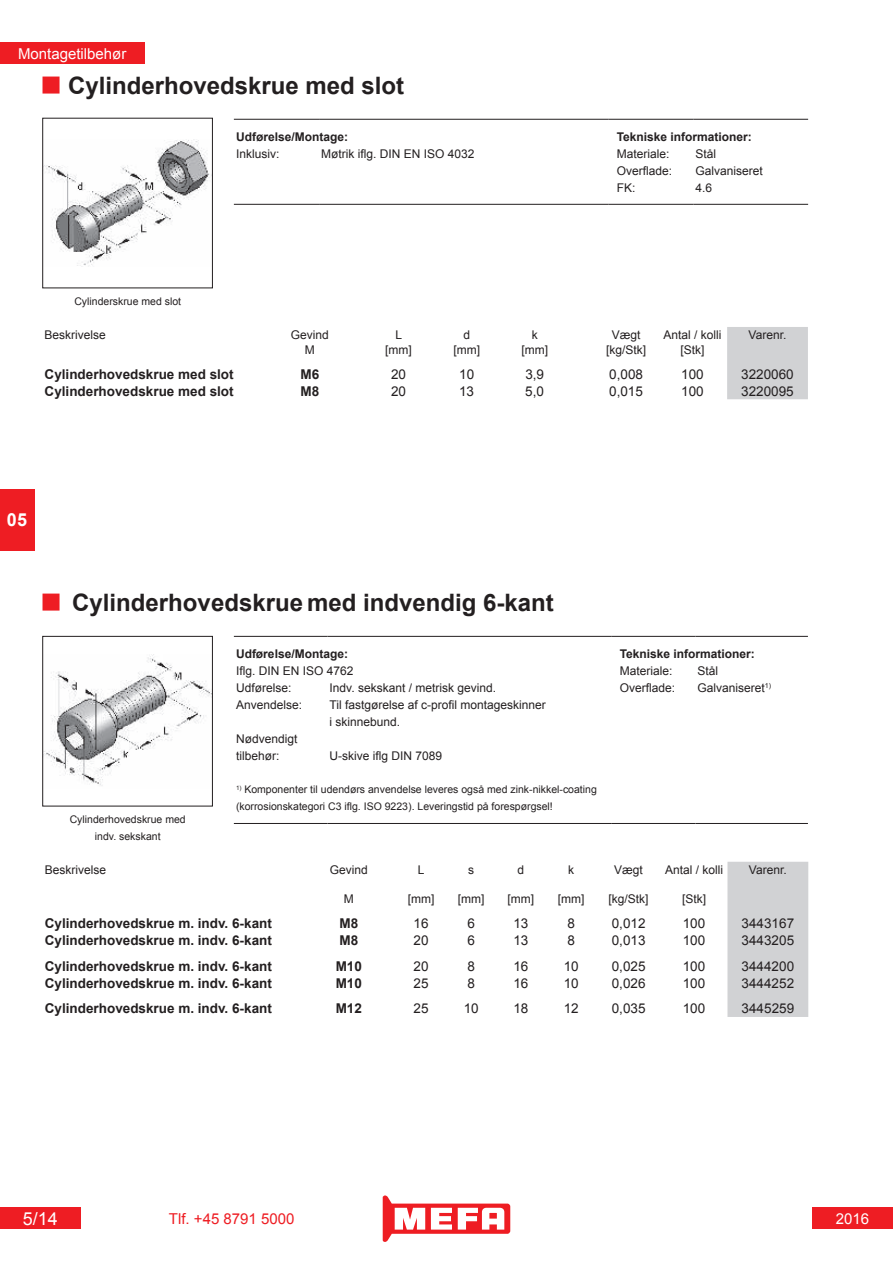
<style>
.page{position:relative;width:893px;height:1263px;background:#fff}
.page>*{position:absolute;margin:0;border:0;box-sizing:border-box;transform-origin:0 0}
.t1{font:700 24px "Arial";color:#231f20}
.t2{font:18px "Arial";color:#fff}
.t3{font:700 18px "Arial";color:#fff}
.t4{font:15px "Arial";color:#fff}
.t5{font:15px "Arial";color:#ee1d23}
.t6{font:700 13.5px "Arial";color:#231f20}
.t7{font:13.5px "Arial";color:#231f20}
.t8{font:12px/17px "Arial";color:#231f20}
.t9{font:700 12px "Arial";color:#231f20}
.t10{font:10.5px/17px "Arial";color:#231f20;text-align:center}
</style>
<div class="page">
<div style="left:43px;top:77px;width:16px;height:16px;background:#ee1d23"></div>
<div style="left:43px;top:77px;width:17px;height:17px;border:2px solid #ee1d23"></div>
<div style="left:0;top:489px;width:34px;height:62px;background:#ee1d23"></div>
<div style="left:0;top:43px;width:145px;height:21px;background:#ee1d23"></div>
<div style="left:0;top:1208px;width:81px;height:21px;background:#ee1d23"></div>
<svg style="left:383px;top:1195px;width:127px;height:47px"></svg>
<div style="left:812px;top:1208px;width:81px;height:21px;background:#ee1d23"></div>
<img style="left:45px;top:139px;width:165px;height:128px">
<hr style="left:234px;top:119px;width:85px;height:1px;background:#231f20">
<hr style="left:319px;top:119px;width:289px;height:1px;background:#231f20">
<hr style="left:608px;top:119px;width:85px;height:1px;background:#231f20">
<hr style="left:693px;top:119px;width:115px;height:1px;background:#231f20">
<hr style="left:234px;top:204px;width:85px;height:1px;background:#231f20">
<hr style="left:319px;top:204px;width:289px;height:1px;background:#231f20">
<hr style="left:608px;top:204px;width:85px;height:1px;background:#231f20">
<hr style="left:693px;top:204px;width:115px;height:1px;background:#231f20">
<div style="left:727px;top:327px;width:81px;height:72px;background:#d1d2d4"></div>
<hr style="left:234px;top:636px;width:93px;height:1px;background:#231f20">
<hr style="left:327px;top:636px;width:284px;height:1px;background:#231f20">
<hr style="left:611px;top:636px;width:84px;height:1px;background:#231f20">
<hr style="left:695px;top:636px;width:113px;height:1px;background:#231f20">
<hr style="left:234px;top:823px;width:93px;height:1px;background:#231f20">
<hr style="left:327px;top:823px;width:284px;height:1px;background:#231f20">
<hr style="left:611px;top:823px;width:84px;height:1px;background:#231f20">
<hr style="left:695px;top:823px;width:113px;height:1px;background:#231f20">
<img style="left:45px;top:654px;width:166px;height:132px">
<div style="left:43px;top:636px;width:170px;height:170px;border:1px solid #231f20"></div>
<div style="left:727px;top:862px;width:81px;height:155px;background:#d1d2d4"></div>
<div style="left:43px;top:594px;width:16px;height:16px;background:#ee1d23"></div>
<div style="left:43px;top:594px;width:17px;height:17px;border:2px solid #ee1d23"></div>
<p class="t4" style="left:18px;top:48px;width:110px">Montagetilbehør</p>
<h1 class="t1" style="left:68px;top:76px;width:338px">Cylinderhovedskrue med slot</h1>
<p class="t10" style="left:74px;top:293px;width:108px">Cylinderskrue med slot</p>
<p class="t9" style="left:236px;top:132px;width:114px">Udførelse/Montage:</p>
<p class="t9" style="left:617px;top:132px;width:137px">Tekniske informationer:</p>
<p class="t8" style="left:236px;top:145px;width:45px">Inklusiv:</p>
<p class="t8" style="left:321px;top:145px;width:155px">Møtrik iflg. DIN EN ISO 4032</p>
<p class="t8" style="left:617px;top:145px;width:54px">Materiale:</p>
<p class="t8" style="left:695px;top:145px;width:22px">Stål</p>
<p class="t8" style="left:617px;top:162px;width:57px">Overflade:</p>
<p class="t8" style="left:695px;top:162px;width:69px">Galvaniseret</p>
<p class="t8" style="left:617px;top:179px;width:20px">FK:</p>
<p class="t8" style="left:695px;top:179px;width:18px">4.6</p>
<p class="t8" style="left:45px;top:326px;width:63px">Beskrivelse</p>
<p class="t8" style="left:291px;top:326px;width:40px">Gevind</p>
<p class="t8" style="left:396px;top:326px;width:8px">L</p>
<p class="t8" style="left:463px;top:327px;width:8px">d</p>
<p class="t8" style="left:532px;top:326px;width:7px">k</p>
<p class="t8" style="left:612px;top:326px;width:30px">Vægt</p>
<p class="t8" style="left:664px;top:326px;width:60px">Antal / kolli</p>
<p class="t8" style="left:749px;top:326px;width:39px">Varenr.</p>
<p class="t8" style="left:305px;top:342px;width:11px">M</p>
<p class="t8" style="left:385px;top:341px;width:28px">[mm]</p>
<p class="t8" style="left:453px;top:341px;width:28px">[mm]</p>
<p class="t8" style="left:521px;top:341px;width:28px">[mm]</p>
<p class="t8" style="left:606px;top:341px;width:42px">[kg/Stk]</p>
<p class="t8" style="left:681px;top:341px;width:26px">[Stk]</p>
<p class="t6" style="left:45px;top:368px;width:191px">Cylinderhovedskrue med slot</p>
<p class="t6" style="left:300px;top:368px;width:20px">M6</p>
<p class="t7" style="left:391px;top:365px;width:17px">20</p>
<p class="t7" style="left:459px;top:365px;width:17px">10</p>
<p class="t7" style="left:525px;top:365px;width:20px">3,9</p>
<p class="t7" style="left:609px;top:365px;width:35px">0,008</p>
<p class="t7" style="left:681px;top:365px;width:24px">100</p>
<p class="t7" style="left:741px;top:365px;width:54px">3220060</p>
<p class="t6" style="left:45px;top:386px;width:191px">Cylinderhovedskrue med slot</p>
<p class="t6" style="left:300px;top:386px;width:20px">M8</p>
<p class="t7" style="left:391px;top:382px;width:17px">20</p>
<p class="t7" style="left:459px;top:382px;width:17px">13</p>
<p class="t7" style="left:525px;top:382px;width:20px">5,0</p>
<p class="t7" style="left:609px;top:382px;width:35px">0,015</p>
<p class="t7" style="left:681px;top:382px;width:24px">100</p>
<p class="t7" style="left:741px;top:382px;width:54px">3220095</p>
<h2 class="t3" style="left:7px;top:513px;width:22px">05</h2>
<h1 class="t1" style="left:72px;top:593px;width:483px">Cylinderhovedskrue med indvendig 6-kant</h1>
<p class="t10" style="left:70px;top:811px;width:118px">Cylinderhovedskrue med indv. sekskant</p>
<p class="t9" style="left:236px;top:649px;width:114px">Udførelse/Montage:</p>
<p class="t9" style="left:620px;top:649px;width:137px">Tekniske informationer:</p>
<p class="t8" style="left:236px;top:662px;width:119px">Iflg. DIN EN ISO 4762</p>
<p class="t8" style="left:620px;top:662px;width:54px">Materiale:</p>
<p class="t8" style="left:697px;top:662px;width:22px">Stål</p>
<p class="t8" style="left:236px;top:679px;width:57px">Udførelse:</p>
<p class="t8" style="left:330px;top:679px;width:168px">Indv. sekskant / metrisk gevind.</p>
<p class="t8" style="left:620px;top:679px;width:57px">Overflade:</p>
<p class="t8" style="left:697px;top:679px;width:75px">Galvaniseret<sup>1)</sup></p>
<p class="t8" style="left:236px;top:696px;width:68px">Anvendelse:</p>
<p class="t8" style="left:330px;top:696px;width:218px">Til fastgørelse af c-profil montageskinner i skinnebund.</p>
<p class="t8" style="left:236px;top:730px;width:63px">Nødvendigt tilbehør:</p>
<p class="t8" style="left:330px;top:747px;width:114px">U-skive iflg DIN 7089</p>
<p class="t10" style="left:236px;top:781px;width:362px;text-align:left"><sup>1)</sup> Komponenter til udendørs anvendelse leveres også med zink-nikkel-coating (korrosionskategori C3 iflg. ISO 9223). Leveringstid på forespørgsel!</p>
<p class="t8" style="left:45px;top:861px;width:63px">Beskrivelse</p>
<p class="t8" style="left:330px;top:861px;width:40px">Gevind</p>
<p class="t8" style="left:418px;top:861px;width:8px">L</p>
<p class="t8" style="left:468px;top:861px;width:7px">s</p>
<p class="t8" style="left:518px;top:862px;width:8px">d</p>
<p class="t8" style="left:568px;top:861px;width:7px">k</p>
<p class="t8" style="left:614px;top:861px;width:30px">Vægt</p>
<p class="t8" style="left:665px;top:861px;width:60px">Antal / kolli</p>
<p class="t8" style="left:749px;top:861px;width:39px">Varenr.</p>
<p class="t8" style="left:344px;top:892px;width:11px">M</p>
<p class="t8" style="left:408px;top:890px;width:28px">[mm]</p>
<p class="t8" style="left:458px;top:890px;width:28px">[mm]</p>
<p class="t8" style="left:508px;top:890px;width:28px">[mm]</p>
<p class="t8" style="left:558px;top:890px;width:28px">[mm]</p>
<p class="t8" style="left:609px;top:890px;width:42px">[kg/Stk]</p>
<p class="t8" style="left:682px;top:890px;width:26px">[Stk]</p>
<p class="t6" style="left:45px;top:918px;width:229px">Cylinderhovedskrue m. indv. 6-kant</p>
<p class="t6" style="left:339px;top:918px;width:20px">M8</p>
<p class="t7" style="left:414px;top:914px;width:17px">16</p>
<p class="t7" style="left:468px;top:914px;width:9px">6</p>
<p class="t7" style="left:513px;top:914px;width:17px">13</p>
<p class="t7" style="left:567px;top:914px;width:9px">8</p>
<p class="t7" style="left:612px;top:914px;width:35px">0,012</p>
<p class="t7" style="left:683px;top:914px;width:24px">100</p>
<p class="t7" style="left:742px;top:914px;width:54px">3443167</p>
<p class="t6" style="left:45px;top:935px;width:229px">Cylinderhovedskrue m. indv. 6-kant</p>
<p class="t6" style="left:339px;top:935px;width:20px">M8</p>
<p class="t7" style="left:414px;top:931px;width:17px">20</p>
<p class="t7" style="left:468px;top:931px;width:9px">6</p>
<p class="t7" style="left:513px;top:931px;width:17px">13</p>
<p class="t7" style="left:567px;top:931px;width:9px">8</p>
<p class="t7" style="left:612px;top:931px;width:35px">0,013</p>
<p class="t7" style="left:683px;top:931px;width:24px">100</p>
<p class="t7" style="left:742px;top:931px;width:54px">3443205</p>
<p class="t6" style="left:45px;top:961px;width:229px">Cylinderhovedskrue m. indv. 6-kant</p>
<p class="t6" style="left:336px;top:961px;width:28px">M10</p>
<p class="t7" style="left:414px;top:957px;width:17px">20</p>
<p class="t7" style="left:468px;top:957px;width:9px">8</p>
<p class="t7" style="left:513px;top:957px;width:17px">16</p>
<p class="t7" style="left:564px;top:957px;width:17px">10</p>
<p class="t7" style="left:612px;top:957px;width:35px">0,025</p>
<p class="t7" style="left:683px;top:957px;width:24px">100</p>
<p class="t7" style="left:742px;top:957px;width:54px">3444200</p>
<p class="t6" style="left:45px;top:978px;width:229px">Cylinderhovedskrue m. indv. 6-kant</p>
<p class="t6" style="left:336px;top:978px;width:28px">M10</p>
<p class="t7" style="left:414px;top:974px;width:17px">25</p>
<p class="t7" style="left:468px;top:974px;width:9px">8</p>
<p class="t7" style="left:513px;top:974px;width:17px">16</p>
<p class="t7" style="left:564px;top:974px;width:17px">10</p>
<p class="t7" style="left:612px;top:974px;width:35px">0,026</p>
<p class="t7" style="left:683px;top:974px;width:24px">100</p>
<p class="t7" style="left:742px;top:974px;width:54px">3444252</p>
<p class="t6" style="left:45px;top:1003px;width:229px">Cylinderhovedskrue m. indv. 6-kant</p>
<p class="t6" style="left:336px;top:1003px;width:28px">M12</p>
<p class="t7" style="left:414px;top:999px;width:17px">25</p>
<p class="t7" style="left:464px;top:999px;width:17px">10</p>
<p class="t7" style="left:513px;top:999px;width:17px">18</p>
<p class="t7" style="left:564px;top:999px;width:17px">12</p>
<p class="t7" style="left:612px;top:999px;width:35px">0,035</p>
<p class="t7" style="left:683px;top:999px;width:24px">100</p>
<p class="t7" style="left:742px;top:999px;width:54px">3445259</p>
<h2 class="t2" style="left:23px;top:1206px;width:37px">5/14</h2>
<p class="t5" style="left:169px;top:1213px;width:127px">Tlf. +45 8791 5000</p>
<p class="t4" style="left:836px;top:1213px;width:35px">2016</p>
</div>
